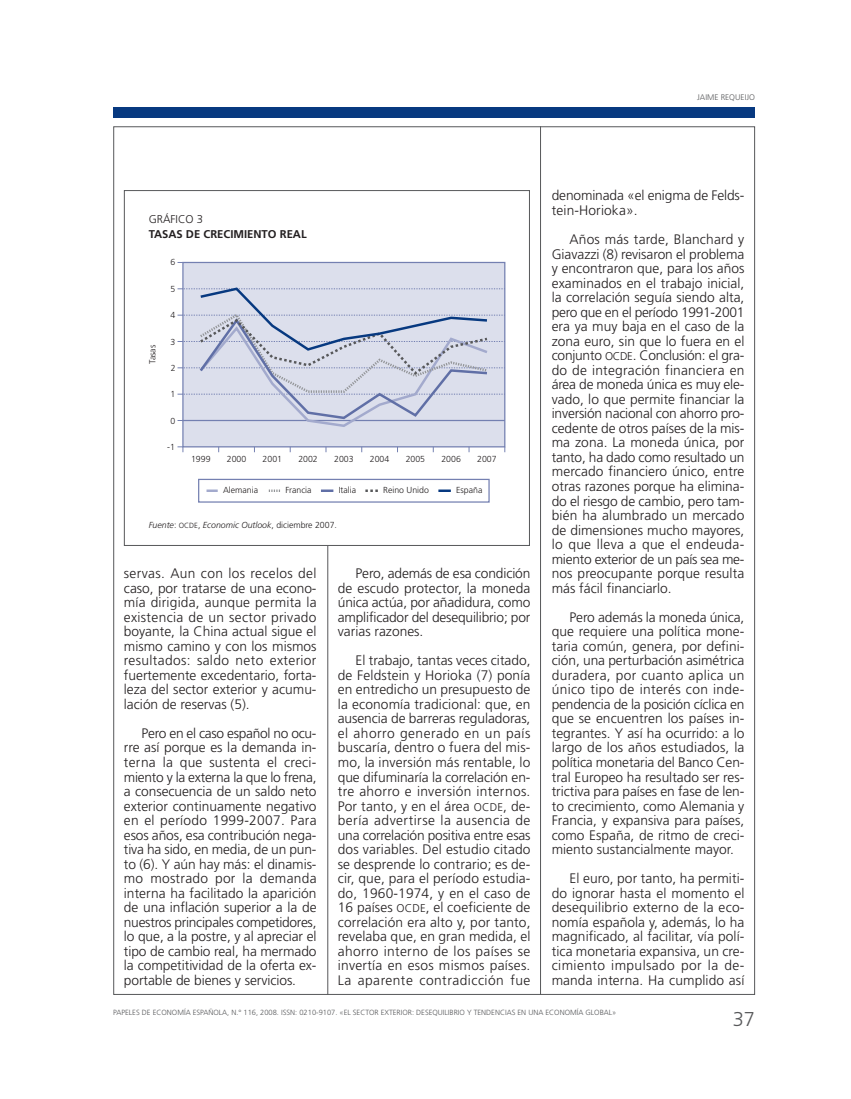
<style>
.page{position:relative;width:851px;height:1099px;background:#fff}
.page>*{position:absolute;margin:0;border:0;box-sizing:border-box;transform-origin:0 0}
.t1{font:300 20px "Frutiger";color:#57585a}
.t2{font:300 13.75px/14.5px "Frutiger";color:#231f20;text-align:justify}
.t3{font:700 11.25px "Frutiger";color:#231f20}
.t4{font:300 11.25px "Frutiger";color:#231f20}
.t5{font:300 8.75px "Frutiger";color:#231f20}
.t6{font:italic 300 8.75px "Frutiger";color:#231f20}
.t7{font:300 8.12px "Frutiger";color:#57585a}
.t8{font:300 7.5px "Frutiger";color:#57585a}
.s1{font-style:normal}
.s2{font-style:normal;font-size:7.5px}
.s3{font-size:11.25px}
</style>
<div class="page">
<hr style="left:327px;top:528px;width:1px;height:466px;background:#57585a">
<hr style="left:540px;top:126px;width:1px;height:868px;background:#57585a">
<div style="left:113px;top:107px;width:642px;height:10px;background:#073980"></div>
<div style="left:183px;top:262px;width:321px;height:185px;background:#dcdfec"></div>
<div style="left:182px;top:262px;width:323px;height:185px;border:1px solid #7480b1"></div>
<svg style="left:177px;top:446px;width:6px;height:6px"></svg>
<div style="left:198px;top:479px;width:291px;height:23px;border:1px solid #7480b1"></div>
<svg style="left:206px;top:489px;width:12px;height:3px"></svg>
<svg style="left:268px;top:489px;width:12px;height:3px"></svg>
<svg style="left:321px;top:489px;width:12px;height:3px"></svg>
<svg style="left:365px;top:489px;width:13px;height:3px"></svg>
<svg style="left:438px;top:489px;width:13px;height:3px"></svg>
<svg style="left:177px;top:286px;width:327px;height:142px"></svg>
<div style="left:124px;top:190px;width:406px;height:356px;border:1px solid #57585a"></div>
<p class="t7" style="left:697px;top:94px;width:59px">JAIME REQUEIJO</p>
<p class="t4" style="left:149px;top:215px;width:56px">GRÁFICO 3</p>
<p class="t3" style="left:149px;top:229px;width:159px">TASAS DE CRECIMIENTO REAL</p>
<p class="t5" style="left:149px;top:364px;width:20px;rotate:-90deg">Tasas</p>
<p class="t5" style="left:170px;top:259px;width:6px">6</p>
<p class="t5" style="left:170px;top:285px;width:6px">5</p>
<p class="t5" style="left:171px;top:312px;width:6px">4</p>
<p class="t5" style="left:171px;top:338px;width:6px">3</p>
<p class="t5" style="left:171px;top:364px;width:6px">2</p>
<p class="t5" style="left:171px;top:391px;width:6px">1</p>
<p class="t5" style="left:171px;top:417px;width:6px">0</p>
<p class="t5" style="left:167px;top:443px;width:9px">-1</p>
<p class="t5" style="left:191px;top:455px;width:21px">1999</p>
<p class="t5" style="left:227px;top:455px;width:21px">2000</p>
<p class="t5" style="left:262px;top:455px;width:21px">2001</p>
<p class="t5" style="left:298px;top:455px;width:21px">2002</p>
<p class="t5" style="left:334px;top:455px;width:21px">2003</p>
<p class="t5" style="left:370px;top:455px;width:21px">2004</p>
<p class="t5" style="left:405px;top:455px;width:21px">2005</p>
<p class="t5" style="left:441px;top:455px;width:21px">2006</p>
<p class="t5" style="left:477px;top:455px;width:21px">2007</p>
<p class="t5" style="left:223px;top:487px;width:36px">Alemania</p>
<p class="t5" style="left:285px;top:487px;width:28px">Francia</p>
<p class="t5" style="left:338px;top:487px;width:19px">Italia</p>
<p class="t5" style="left:383px;top:487px;width:47px">Reino Unido</p>
<p class="t5" style="left:456px;top:487px;width:28px">España</p>
<p class="t6" style="left:149px;top:521px;width:190px">Fuente<span class="s1">:</span> <span class="s2">OCDE</span><span class="s1">,</span> Economic Outlook<span class="s1">, diciembre 2007.</span></p>
<p class="t2" style="left:124px;top:567px;width:194px">servas. Aun con los recelos del caso, por tratarse de una econo&shy;mía dirigida, aunque permita la existencia de un sector privado boyante, la China actual sigue el mismo camino y con los mismos resultados: saldo neto exterior fuertemente excedentario, forta&shy;leza del sector exterior y acumu&shy;lación de reservas (5).</p>
<p class="t2" style="left:124px;top:727px;width:194px;text-indent:18px">Pero en el caso español no ocu&shy;rre así porque es la demanda in&shy;terna la que sustenta el creci&shy;miento y la externa la que lo frena, a consecuencia de un saldo neto exterior continuamente negativo en el período 1999-2007. Para esos años, esa contribución nega&shy;tiva ha sido, en media, de un pun&shy;to (6). Y aún hay más: el dinamis&shy;mo mostrado por la demanda interna ha facilitado la aparición de una inflación superior a la de nuestros principales competidores, lo que, a la postre, y al apreciar el tipo de cambio real, ha mermado la competitividad de la oferta ex&shy;portable de bienes y servicios.</p>
<p class="t2" style="left:338px;top:567px;width:194px;text-indent:18px">Pero, además de esa condición de escudo protector, la moneda única actúa, por añadidura, como amplificador del desequilibrio; por varias razones.</p>
<p class="t2" style="left:338px;top:654px;width:194px;text-indent:18px">El trabajo, tantas veces citado, de Feldstein y Horioka (7) ponía en entredicho un presupuesto de la economía tradicional: que, en ausencia de barreras reguladoras, el ahorro generado en un país buscaría, dentro o fuera del mis&shy;mo, la inversión más rentable, lo que difuminaría la correlación en&shy;tre ahorro e inversión internos.<br>Por tanto, y en el área <span class="s3">OCDE</span>, de&shy;bería advertirse la ausencia de una correlación positiva entre esas dos variables. Del estudio citado se desprende lo contrario; es de&shy;cir, que, para el período estudia&shy;do, 1960-1974, y en el caso de 16 países <span class="s3">OCDE</span>, el coeficiente de correlación era alto y, por tanto, revelaba que, en gran medida, el ahorro interno de los países se invertía en esos mismos países.<br>La aparente contradicción fue</p>
<p class="t2" style="left:551px;top:189px;width:194px">denominada «el enigma de Felds&shy;tein-Horioka».</p>
<p class="t2" style="left:551px;top:233px;width:194px;text-indent:18px">Años más tarde, Blanchard y Giavazzi (8) revisaron el problema y encontraron que, para los años examinados en el trabajo inicial, la correlación seguía siendo alta, pero que en el período 1991-2001 era ya muy baja en el caso de la zona euro, sin que lo fuera en el conjunto <span class="s3">OCDE</span>. Conclusión: el gra&shy;do de integración financiera en área de moneda única es muy ele&shy;vado, lo que permite financiar la inversión nacional con ahorro pro&shy;cedente de otros países de la mis&shy;ma zona. La moneda única, por tanto, ha dado como resultado un mercado financiero único, entre otras razones porque ha elimina&shy;do el riesgo de cambio, pero tam&shy;bién ha alumbrado un mercado de dimensiones mucho mayores, lo que lleva a que el endeuda&shy;miento exterior de un país sea me&shy;nos preocupante porque resulta más fácil financiarlo.</p>
<p class="t2" style="left:551px;top:610px;width:194px;text-indent:18px">Pero además la moneda única, que requiere una política mone&shy;taria común, genera, por defini&shy;ción, una perturbación asimétrica duradera, por cuanto aplica un único tipo de interés con inde&shy;pendencia de la posición cíclica en que se encuentren los países in&shy;tegrantes. Y así ha ocurrido: a lo largo de los años estudiados, la política monetaria del Banco Cen&shy;tral Europeo ha resultado ser res&shy;trictiva para países en fase de len&shy;to crecimiento, como Alemania y Francia, y expansiva para países, como España, de ritmo de creci&shy;miento sustancialmente mayor.</p>
<p class="t2" style="left:551px;top:872px;width:194px;text-indent:18px">El euro, por tanto, ha permiti&shy;do ignorar hasta el momento el desequilibrio externo de la eco&shy;nomía española y, además, lo ha magnificado, al facilitar, vía polí&shy;tica monetaria expansiva, un cre&shy;cimiento impulsado por la de&shy;manda interna. Ha cumplido así</p>
<p class="t8" style="left:113px;top:1009px;width:504px">PAPELES DE ECONOMÍA ESPAÑOLA, N.° 116, 2008. ISSN: 0210-9107. «EL SECTOR EXTERIOR: DESEQUILIBRIO Y TENDENCIAS EN UNA ECONOMÍA GLOBAL»</p>
<h1 class="t1" style="left:732px;top:1010px;width:24px">37</h1>
</div>
